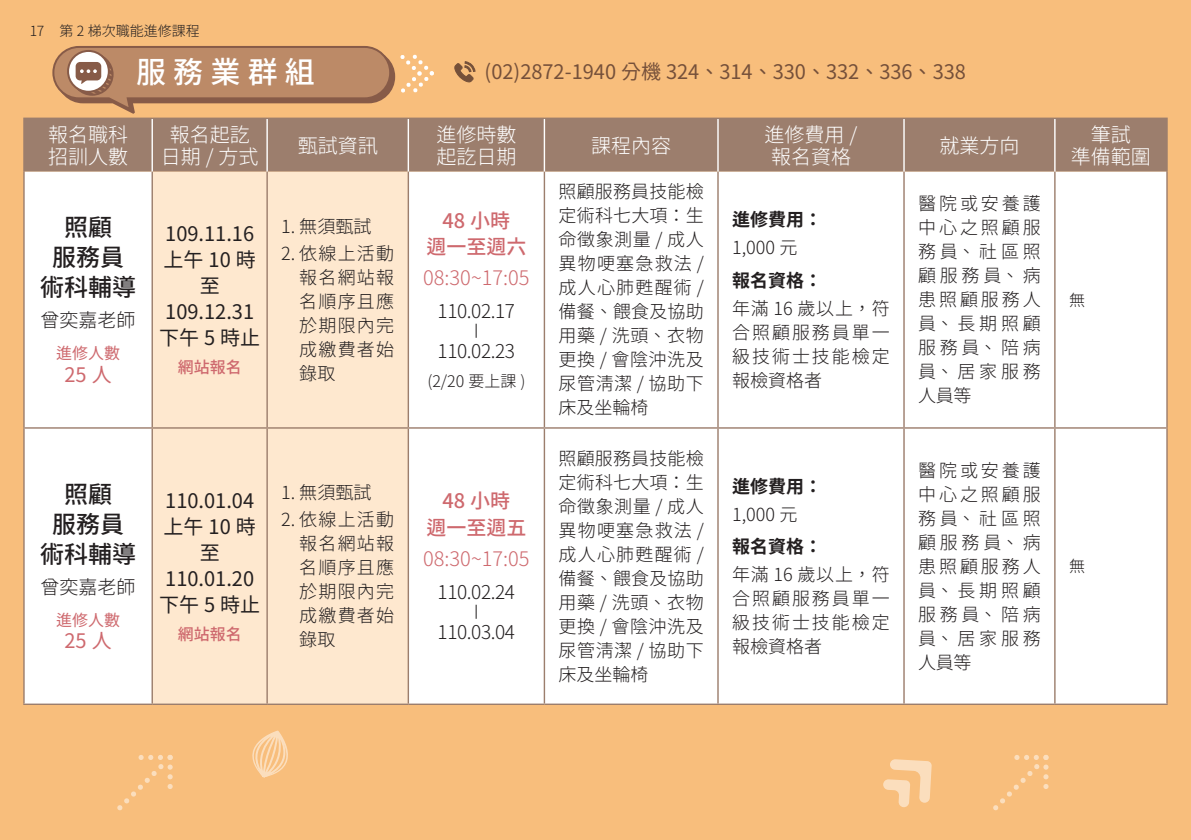
<style>
.page{position:relative;width:1191px;height:840px;background:#fff}
.page>*{position:absolute;margin:0;border:0;box-sizing:border-box;transform-origin:0 0}
.t1{font:30px "Gen Yo Gothic TW Medium TTF";letter-spacing:.24em;color:#fff}
.t2{font:24px/30px "Gen Yo Gothic TW Medium TTF";color:#231f20;text-align:center}
.t3{font:20px/26px "Gen Yo Gothic TW Regular TTF";color:#231f20;text-align:center}
.t4{font:20px/22px "Gen Yo Gothic TW Light TTF";color:#fff;text-align:center}
.t5{font:20px "Gen Yo Gothic TW Regular TTF";color:#75503a}
.t6{font:20px "Gen Yo Gothic TW Light TTF";color:#ce696e}
.t7{font:20px/26px "Gen Yo Gothic TW Medium TTF";color:#ce696e;text-align:center}
.t8{font:20px "Gen Yo Gothic TW Regular TTF";color:#ce696e}
.t9{font:19px/20px "Gen Yo Gothic TW Light TTF";letter-spacing:-.02em;color:#231f20;text-align:center}
.t10{font:18px/24px "Gen Yo Gothic TW Light TTF";letter-spacing:.065em;color:#231f20;text-align:justify}
.t11{font:18px "Gen Yo Gothic TW Bold TTF";color:#231f20}
.t12{font:16px "Gen Yo Gothic TW Light TTF";color:#231f20}
.t13{font:16px "Gen Yo Gothic TW Regular TTF";color:#ce696e}
.t14{font:16px "Gen Yo Gothic TW Medium TTF";color:#ce696e}
.t15{font:14px "Gen Yo Gothic TW Light TTF";color:#231f20}
</style>
<div class="page">
<div style="left:0;top:0;width:1191px;height:839px;background:#f8be7c"></div>
<svg style="left:52px;top:46px;width:382px;height:67px"></svg>
<svg style="left:883px;top:759px;width:48px;height:47px"></svg>
<svg style="left:117px;top:755px;width:56px;height:55px"></svg>
<svg style="left:993px;top:755px;width:55px;height:55px"></svg>
<svg style="left:252px;top:730px;width:36px;height:48px"></svg>
<svg style="left:454px;top:61px;width:21px;height:21px"></svg>
<div style="left:25px;top:119px;width:1141px;height:53px;background:#9c7e6d"></div>
<div style="left:25px;top:172px;width:1141px;height:531px;background:#fff"></div>
<div style="left:153px;top:172px;width:254px;height:531px;background:#fee8cf"></div>
<hr style="left:151px;top:119px;width:2px;height:53px;background:#fff">
<hr style="left:266px;top:119px;width:2px;height:53px;background:#fff">
<hr style="left:407px;top:119px;width:2px;height:53px;background:#fff">
<hr style="left:543px;top:119px;width:2px;height:53px;background:#fff">
<hr style="left:717px;top:119px;width:1px;height:53px;background:#fff">
<hr style="left:903px;top:119px;width:1px;height:53px;background:#fff">
<hr style="left:1054px;top:119px;width:1px;height:53px;background:#fff">
<hr style="left:23px;top:172px;width:2px;height:255px;background:#9c7e6d">
<hr style="left:1166px;top:172px;width:1px;height:255px;background:#9c7e6d">
<hr style="left:23px;top:427px;width:129px;height:1px;background:#9c7e6d">
<hr style="left:23px;top:428px;width:2px;height:275px;background:#9c7e6d">
<hr style="left:152px;top:427px;width:115px;height:1px;background:#9c7e6d">
<hr style="left:267px;top:427px;width:141px;height:1px;background:#9c7e6d">
<hr style="left:408px;top:427px;width:136px;height:1px;background:#9c7e6d">
<hr style="left:544px;top:427px;width:174px;height:1px;background:#9c7e6d">
<hr style="left:718px;top:427px;width:186px;height:1px;background:#9c7e6d">
<hr style="left:904px;top:427px;width:150px;height:1px;background:#9c7e6d">
<hr style="left:1054px;top:427px;width:113px;height:1px;background:#9c7e6d">
<hr style="left:1166px;top:428px;width:1px;height:275px;background:#9c7e6d">
<hr style="left:151px;top:172px;width:2px;height:255px;background:#9c7e6d">
<hr style="left:266px;top:172px;width:2px;height:255px;background:#9c7e6d">
<hr style="left:407px;top:172px;width:2px;height:255px;background:#9c7e6d">
<hr style="left:543px;top:172px;width:2px;height:255px;background:#9c7e6d">
<hr style="left:717px;top:172px;width:1px;height:255px;background:#9c7e6d">
<hr style="left:903px;top:172px;width:1px;height:255px;background:#9c7e6d">
<hr style="left:1054px;top:172px;width:1px;height:255px;background:#9c7e6d">
<hr style="left:151px;top:428px;width:2px;height:275px;background:#9c7e6d">
<hr style="left:266px;top:428px;width:2px;height:275px;background:#9c7e6d">
<hr style="left:407px;top:428px;width:2px;height:275px;background:#9c7e6d">
<hr style="left:543px;top:428px;width:2px;height:275px;background:#9c7e6d">
<hr style="left:717px;top:428px;width:1px;height:275px;background:#9c7e6d">
<hr style="left:903px;top:428px;width:1px;height:275px;background:#9c7e6d">
<hr style="left:1054px;top:428px;width:1px;height:275px;background:#9c7e6d">
<hr style="left:23px;top:703px;width:129px;height:1px;background:#9c7e6d">
<hr style="left:152px;top:703px;width:115px;height:1px;background:#9c7e6d">
<hr style="left:267px;top:703px;width:141px;height:1px;background:#9c7e6d">
<hr style="left:408px;top:703px;width:136px;height:1px;background:#9c7e6d">
<hr style="left:544px;top:703px;width:174px;height:1px;background:#9c7e6d">
<hr style="left:718px;top:703px;width:186px;height:1px;background:#9c7e6d">
<hr style="left:904px;top:703px;width:150px;height:1px;background:#9c7e6d">
<hr style="left:1054px;top:703px;width:113px;height:1px;background:#9c7e6d">
<hr style="left:23px;top:117px;width:129px;height:2px;background:#9c7e6d">
<hr style="left:23px;top:119px;width:2px;height:53px;background:#9c7e6d">
<hr style="left:152px;top:117px;width:115px;height:2px;background:#9c7e6d">
<hr style="left:267px;top:117px;width:141px;height:2px;background:#9c7e6d">
<hr style="left:408px;top:117px;width:136px;height:2px;background:#9c7e6d">
<hr style="left:544px;top:117px;width:174px;height:2px;background:#9c7e6d">
<hr style="left:718px;top:117px;width:186px;height:2px;background:#9c7e6d">
<hr style="left:904px;top:117px;width:150px;height:2px;background:#9c7e6d">
<hr style="left:1054px;top:117px;width:113px;height:2px;background:#9c7e6d">
<hr style="left:1166px;top:119px;width:1px;height:53px;background:#9c7e6d">
<p class="t15" style="left:30px;top:23px;width:172px">17 第 2 梯次職能進修課程</p>
<h1 class="t1" style="left:136px;top:55px;width:180px">服務業群組</h1>
<p class="t5" style="left:484px;top:61px;width:483px">(02)2872-1940 分機 324、314、330、332、336、338</p>
<p class="t4" style="left:48px;top:124px;width:81px;text-align:left">報名職科招訓人數</p>
<p class="t4" style="left:161px;top:124px;width:99px">報名起訖日期 / 方式</p>
<p class="t4" style="left:298px;top:135px;width:81px">甄試資訊</p>
<p class="t4" style="left:436px;top:124px;width:81px;text-align:left">進修時數起訖日期</p>
<p class="t4" style="left:591px;top:135px;width:81px">課程內容</p>
<p class="t4" style="left:764px;top:124px;width:94px">進修費用 /報名資格</p>
<p class="t4" style="left:939px;top:135px;width:81px">就業方向</p>
<p class="t4" style="left:1071px;top:124px;width:81px">筆試<br>準備範圍</p>
<h2 class="t2" style="left:40px;top:212px;width:97px">照顧<br>服務員術科輔導</h2>
<p class="t9" style="left:41px;top:310px;width:96px">曾奕嘉老師</p>
<p class="t13" style="left:56px;top:344px;width:65px">進修人數</p>
<p class="t8" style="left:64px;top:363px;width:49px">25 人</p>
<p class="t3" style="left:159px;top:221px;width:103px">109.11.16上午 10 時至<br>109.12.31下午 5 時止</p>
<p class="t14" style="left:178px;top:358px;width:65px">網站報名</p>
<p class="t10" style="left:281px;top:214px;width:91px">1. 無須甄試</p>
<p class="t10" style="left:299px;top:241px;width:96px;text-indent:-18px">2. 依線上活動報名網站報名順序且應於期限內完成繳費者始錄取</p>
<h2 class="t2" style="left:40px;top:479px;width:97px">照顧<br>服務員術科輔導</h2>
<p class="t9" style="left:41px;top:577px;width:96px">曾奕嘉老師</p>
<p class="t13" style="left:56px;top:610px;width:65px">進修人數</p>
<p class="t8" style="left:64px;top:629px;width:49px">25 人</p>
<p class="t3" style="left:159px;top:487px;width:103px">110.01.04上午 10 時至<br>110.01.20下午 5 時止</p>
<p class="t14" style="left:178px;top:625px;width:65px">網站報名</p>
<p class="t10" style="left:281px;top:481px;width:91px">1. 無須甄試</p>
<p class="t10" style="left:299px;top:508px;width:96px;text-indent:-18px">2. 依線上活動報名網站報名順序且應於期限內完成繳費者始錄取</p>
<p class="t7" style="left:426px;top:208px;width:102px">48 小時<br>週一至週六</p>
<p class="t6" style="left:423px;top:266px;width:108px">08:30~17:05</p>
<p class="t9" style="left:437px;top:301px;width:79px">110.02.17 ∣<br>110.02.23</p>
<p class="t12" style="left:427px;top:372px;width:99px">(2/20 要上課 )</p>
<p class="t7" style="left:426px;top:488px;width:102px">48 小時<br>週一至週五</p>
<p class="t6" style="left:423px;top:547px;width:108px">08:30~17:05</p>
<p class="t9" style="left:437px;top:582px;width:79px">110.02.24 ∣<br>110.03.04</p>
<p class="t10" style="left:558px;top:180px;width:147px">照顧服務員技能檢定術科七大項：生命徵象測量 / 成人異物哽塞急救法 /成人心肺甦醒術 /備餐、餵食及協助用藥 / 洗頭、衣物更換 / 會陰沖洗及尿管清潔 / 協助下床及坐輪椅</p>
<p class="t10" style="left:558px;top:446px;width:147px">照顧服務員技能檢定術科七大項：生命徵象測量 / 成人異物哽塞急救法 /成人心肺甦醒術 /備餐、餵食及協助用藥 / 洗頭、衣物更換 / 會陰沖洗及尿管清潔 / 協助下床及坐輪椅</p>
<p class="t11" style="left:732px;top:209px;width:91px">進修費用：</p>
<p class="t10" style="left:732px;top:235px;width:67px">1,000 元</p>
<p class="t11" style="left:732px;top:269px;width:91px">報名資格：</p>
<p class="t10" style="left:732px;top:296px;width:159px">年滿 16 歲以上，符合照顧服務員單一級技術士技能檢定報檢資格者</p>
<p class="t11" style="left:732px;top:475px;width:91px">進修費用：</p>
<p class="t10" style="left:732px;top:502px;width:67px">1,000 元</p>
<p class="t11" style="left:732px;top:536px;width:91px">報名資格：</p>
<p class="t10" style="left:732px;top:562px;width:159px">年滿 16 歲以上，符合照顧服務員單一級技術士技能檢定報檢資格者</p>
<p class="t10" style="left:918px;top:192px;width:124px">醫院或安養護中心之照顧服務員、社區照顧服務員、病患照顧服務人員、長期照顧服務員、陪病員、居家服務人員等</p>
<p class="t10" style="left:918px;top:458px;width:124px">醫院或安養護中心之照顧服務員、社區照顧服務員、病患照顧服務人員、長期照顧服務員、陪病員、居家服務人員等</p>
<p class="t12" style="left:1069px;top:290px;width:17px">無</p>
<p class="t12" style="left:1069px;top:557px;width:17px">無</p>
</div>
